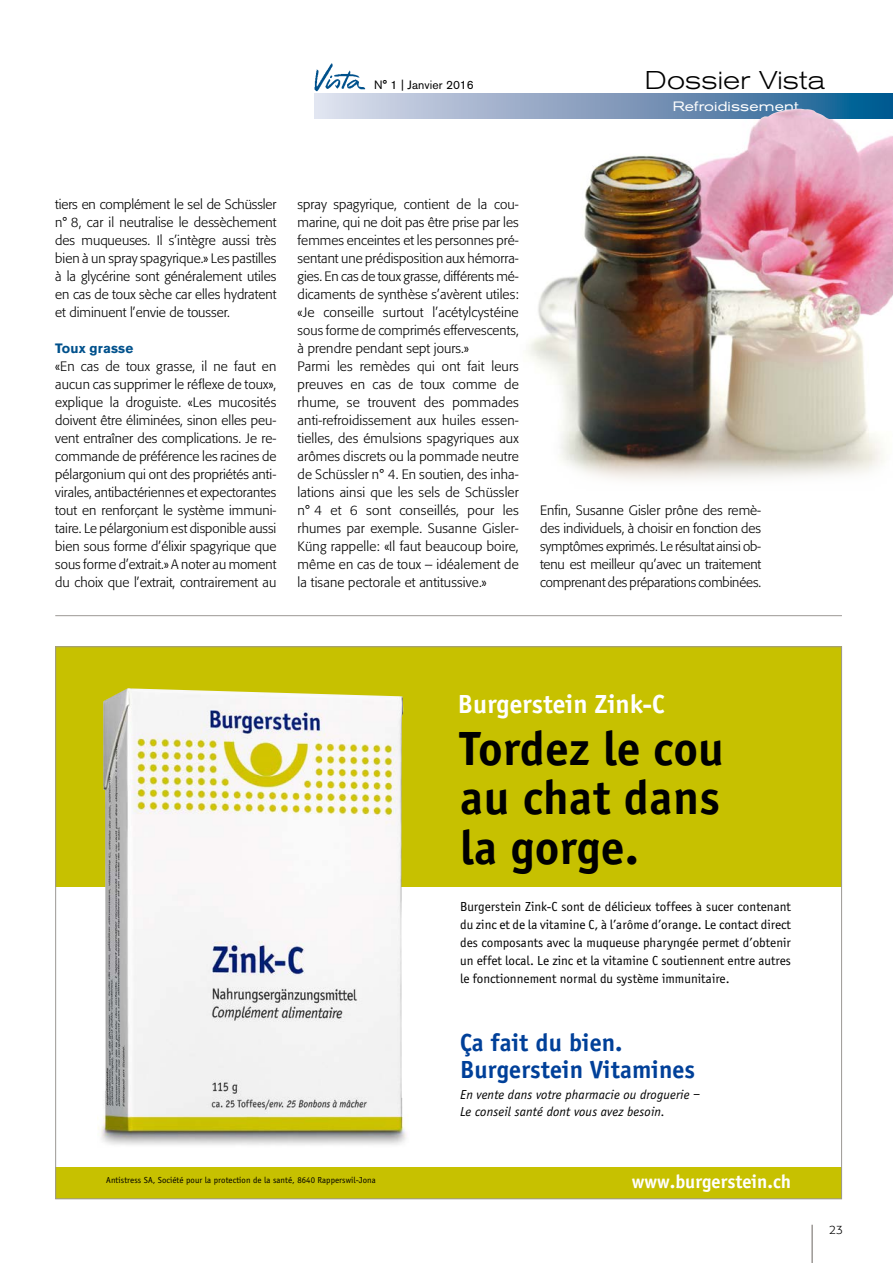
<style>
.page{position:relative;width:893px;height:1263px;background:#fff}
.page>*{position:absolute;margin:0;border:0;box-sizing:border-box;transform-origin:0 0}
.t1{font:700 49.5px/49.5px "Officina Sans";letter-spacing:.01em;color:#000;text-align:justify}
.t2{font:700 27px "Officina Sans";letter-spacing:.005em;color:#fff}
.t3{font:700 25.5px/27px "Officina Sans";letter-spacing:.005em;color:#004099}
.t4{font:300 expanded 25.5px "Akzidenz Grotesk Pro";letter-spacing:.01em;color:#000}
.t5{font:700 19.5px "Officina Sans";color:#fff}
.t6{font:300 13.5px/18px "Formata Pro";letter-spacing:.01em;color:#000;text-align:justify}
.t7{font:13.5px/18px "Officina Sans";color:#000;text-align:justify}
.t8{font:italic 13.5px/16.5px "Officina Sans";letter-spacing:.01em;color:#000}
.t9{font:expanded 13.5px "Akzidenz Grotesk Pro";letter-spacing:.01em;color:#fff}
.t10{font:700 13.5px "Akzidenz Grotesk Pro";letter-spacing:.01em;color:#00518c}
.t11{font:12px "Akzidenz Grotesk Pro";letter-spacing:.01em;color:#000}
.t12{font:300 12px "Formata Pro";color:#000}
.t13{font:9px "Officina Sans";letter-spacing:.005em;color:#000}
</style>
<div class="page">
<hr style="left:811px;top:1225px;width:2px;height:38px;background:#9c9895">
<img style="left:314px;top:63px;width:52px;height:29px">
<div style="left:55px;top:646px;width:787px;height:241px;background:#c7c100"></div>
<div style="left:55px;top:1167px;width:787px;height:32px;background:#c7c100"></div>
<img style="left:97px;top:688px;width:309px;height:457px">
<img style="left:527px;top:135px;width:366px;height:345px">
<svg style="left:315px;top:93px;width:578px;height:26px;background:#829fbf"></svg>
<hr style="left:55px;top:615px;width:787px;height:1px;background:#9c9895">
<img style="left:748px;top:109px;width:108px;height:43px">
<p class="t11" style="left:374px;top:77px;width:101px">N° 1 | Janvier 2016</p>
<h3 class="t4" style="left:645px;top:64px;width:181px">Dossier Vista</h3>
<p class="t9" style="left:673px;top:97px;width:127px">Refroidissement</p>
<p class="t6" style="left:55px;top:195px;width:223px">tiers en complément le sel de Schüssler n° 8, car il neutralise le dessèchement des muqueuses. Il s’intègre aussi très bien à un spray spagyrique.» Les pastilles à la glycérine sont généralement utiles en cas de toux sèche car elles hydratent et diminuent l’envie de tousser.</p>
<p class="t10" style="left:55px;top:340px;width:80px">Toux grasse</p>
<p class="t6" style="left:55px;top:357px;width:223px">«En cas de toux grasse, il ne faut en aucun cas supprimer le réflexe de toux», explique la droguiste. «Les mucosités doivent être éliminées, sinon elles peu&shy;vent entraîner des complications. Je re&shy;commande de préférence les racines de pélargonium qui ont des propriétés anti&shy;virales, antibactériennes et expectorantes tout en renforçant le système immuni&shy;taire. Le pélargonium est disponible aussi bien sous forme d’élixir spagyrique que sous forme d’extrait.» A noter au moment du choix que l’extrait, contrairement au</p>
<p class="t6" style="left:298px;top:195px;width:223px;text-align:left">spray spagyrique, contient de la cou&shy;marine, qui ne doit pas être prise par les femmes enceintes et les personnes pré&shy;sentant une prédisposition aux hémorra&shy;gies. En cas de toux grasse, différents mé&shy;dicaments de synthèse s’avèrent utiles: «Je conseille surtout l’acétylcystéine sous forme de comprimés effervescents, à prendre pendant sept jours.»<br>Parmi les remèdes qui ont fait leurs preuves en cas de toux comme de rhume, se trouvent des pommades anti-refroidissement aux huiles essen&shy;tielles, des émulsions spagyriques aux arômes discrets ou la pommade neutre de Schüssler n° 4. En soutien, des inha&shy;lations ainsi que les sels de Schüssler n° 4 et 6 sont conseillés, pour les rhumes par exemple. Susanne Gisler-Küng rappelle: «Il faut beaucoup boire, même en cas de toux – idéalement de la tisane pectorale et antitussive.»</p>
<p class="t6" style="left:540px;top:501px;width:223px">Enfin, Susanne Gisler prône des remè&shy;des individuels, à choisir en fonction des symptômes exprimés. Le résultat ainsi ob&shy;tenu est meilleur qu’avec un traitement comprenant des préparations combinées.</p>
<h2 class="t2" style="left:458px;top:688px;width:208px">Burgerstein Zink-C</h2>
<h1 class="t1" style="left:460px;top:723px;width:265px">Tordez le cou au chat dans la gorge.</h1>
<p class="t7" style="left:460px;top:897px;width:332px">Burgerstein Zink-C sont de délicieux toffees à sucer contenant du zinc et de la vitamine C, à l’arôme d’orange. Le contact direct des composants avec la muqueuse pharyngée permet d’obtenir un effet local. Le zinc et la vitamine C soutiennent entre autres le fonctionnement normal du système immunitaire.</p>
<h3 class="t3" style="left:460px;top:1029px;width:236px">Ça fait du bien.<br>Burgerstein Vitamines</h3>
<p class="t8" style="left:460px;top:1087px;width:241px">En vente dans votre pharmacie ou droguerie –<br>Le conseil santé dont vous avez besoin.</p>
<p class="t13" style="left:106px;top:1175px;width:271px">Antistress SA, Société pour la protection de la santé, 8640 Rapperswil-Jona</p>
<h3 class="t5" style="left:632px;top:1169px;width:161px">www.burgerstein.ch</h3>
<p class="t12" style="left:829px;top:1222px;width:16px">23</p>
</div>
